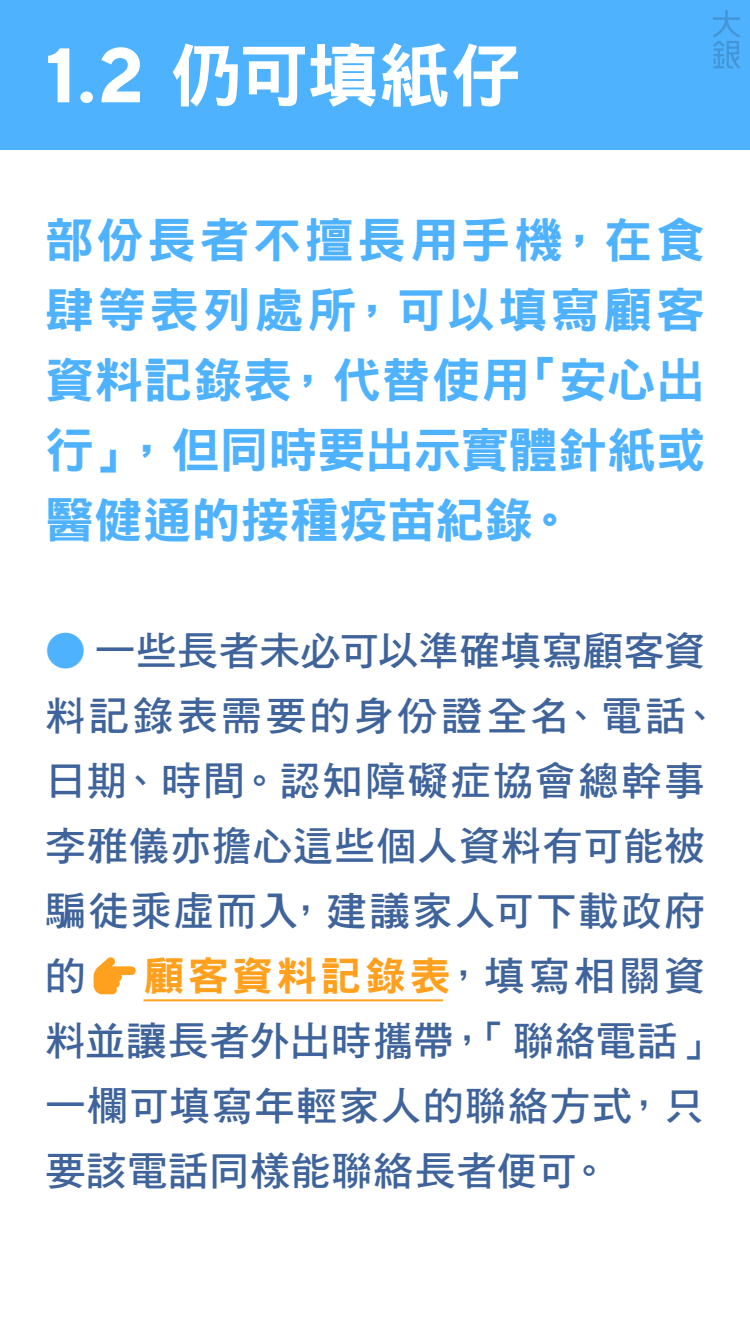
<style>
.page{position:relative;width:750px;height:1334px;background:#fff}
.page>*{position:absolute;margin:0;border:0;box-sizing:border-box;transform-origin:0 0}
.t1{font:70px "DF Hei Std W9";letter-spacing:-.02em;color:#fff}
.t2{font:48px/70px "DF Hei Std W9";letter-spacing:.005em;color:#4fb2ff;text-align:justify}
.t3{font:40px/65px "DF Hei Std W7";letter-spacing:.025em;color:#3f639b}
.t4{font:40px "DF Hei Std W9";letter-spacing:.09em;color:#ffa01e}
.s1{font-family:"TT Norms";font-weight:700;font-size:77px}
.s2{color:#4fb2ff}
.s3{font-family:"DF Hei Std W7";color:#3f639b}
</style>
<div class="page">
<div style="left:0;top:0;width:750px;height:150px;background:#4fb2ff"></div>
<hr style="left:144px;top:999px;width:299px;height:2px;background:#ffa01e">
<svg style="left:94px;top:957px;width:42px;height:37px"></svg>
<svg style="left:713px;top:10px;width:27px;height:58px"></svg>
<h1 class="t1" style="left:45px;top:37px;width:478px"><span class="s1">1.2</span> 仍可填紙仔</h1>
<p class="t2" style="left:45px;top:204px;width:662px">部份長者不擅長用手機，在食肆等表列處所，可以填寫顧客資料記錄表，代替使用「安心出行」，但同時要出示實體針紙或醫健通的接種疫苗紀錄。</p>
<p class="t3" style="left:45px;top:618px;width:677px"><span class="s2">●</span> 一些長者未必可以準確填寫顧客資料記錄表需要的身份證全名、電話、日期、時間。認知障礙症協會總幹事李雅儀亦擔心這些個人資料有可能被騙徒乘虛而入，建議家人可下載政府的</p>
<p class="t4" style="left:144px;top:954px;width:563px">顧客資料記錄表<span class="s3">，填寫相關資</span></p>
<p class="t3" style="left:45px;top:1008px;width:677px">料並讓長者外出時攜帶，「聯絡電話」一欄可填寫年輕家人的聯絡方式，只要該電話同樣能聯絡長者便可。</p>
</div>
